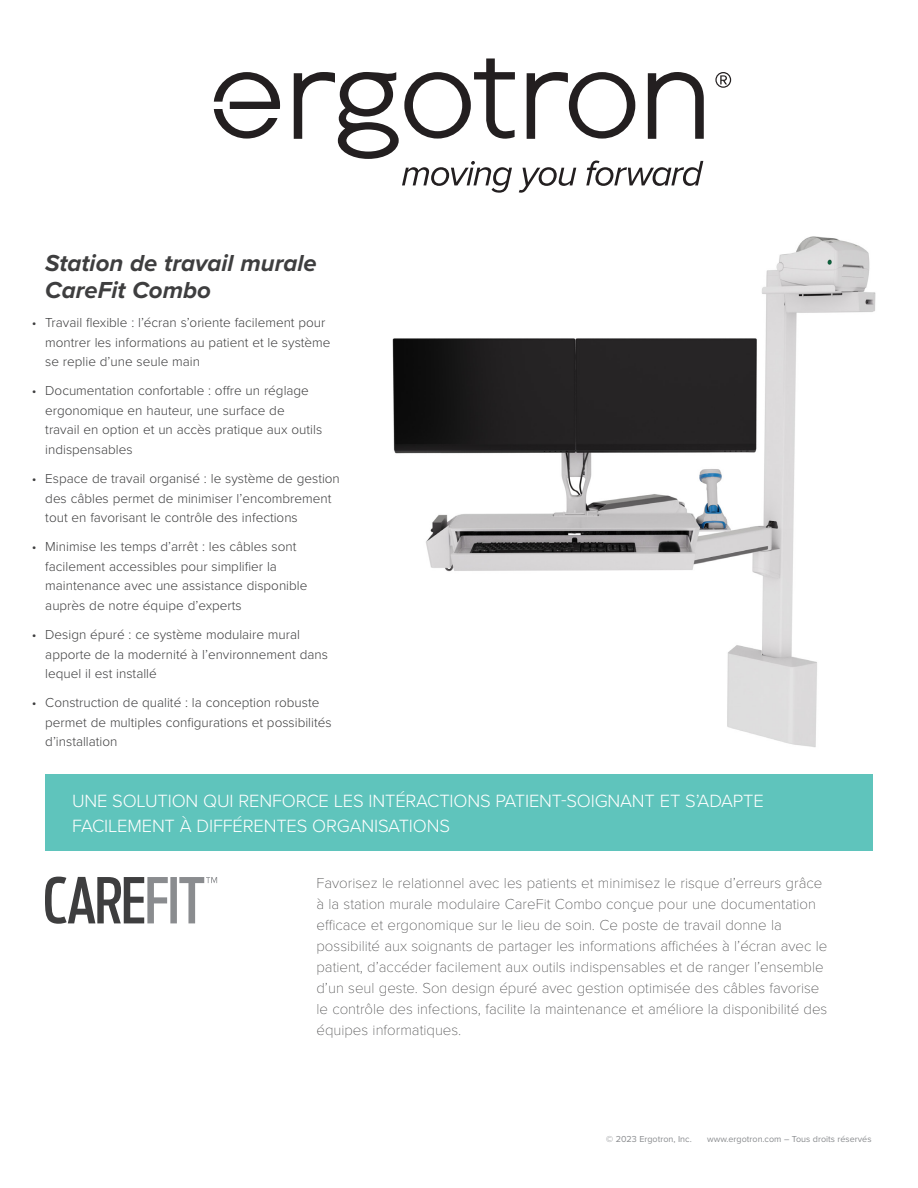
<style>
.page{position:relative;width:918px;height:1188px;background:#fff}
.page>*{position:absolute;margin:0;border:0;box-sizing:border-box;transform-origin:0 0}
.Bullets-sidebar{font:italic 700 24px/27px "Proxima Nova";color:#3e3e3f}
.Blue_italic_subhead{font:300 18.3px/25.5px "Proxima Nova";letter-spacing:-.01em;color:#fff}
.Body-main{font:100 15px/21px "Proxima Nova T";color:#3e3e3f}
.Bullets-sidebar-2{font:300 13.5px/19.5px "Proxima Nova";color:#3e3e3f}
.Body-main-2{font:9px "Proxima Nova";color:#8a8c8f}
</style>
<div class="page">
<div style="left:45px;top:774px;width:828px;height:76px;background:#5fc4bc"></div>
<svg style="left:45px;top:877px;width:172px;height:47px"></svg>
<svg style="left:715px;top:72px;width:16px;height:16px"></svg>
<svg style="left:214px;top:72px;width:66px;height:67px"></svg>
<svg style="left:294px;top:58px;width:410px;height:135px"></svg>
<img style="left:392px;top:236px;width:484px;height:511px">
<p class="Bullets-sidebar" style="left:45px;top:249px;width:273px">Station de travail murale<br>CareFit Combo</p>
<p class="Bullets-sidebar-2" style="left:45px;top:312px;width:287px;text-indent:-14px">• Travail flexible : l’écran s’oriente facilement pour montrer les informations au patient et le système se replie d’une seule main</p>
<p class="Bullets-sidebar-2" style="left:45px;top:380px;width:278px;text-indent:-14px">• Documentation confortable : offre un réglage ergonomique en hauteur, une surface de travail en option et un accès pratique aux outils indispensables</p>
<p class="Bullets-sidebar-2" style="left:45px;top:468px;width:296px;text-indent:-14px">• Espace de travail organisé : le système de gestion des câbles permet de minimiser l’encombrement tout en favorisant le contrôle des infections</p>
<p class="Bullets-sidebar-2" style="left:45px;top:536px;width:264px;text-indent:-14px">• Minimise les temps d’arrêt : les câbles sont facilement accessibles pour simplifier la maintenance avec une assistance disponible auprès de notre équipe d’experts</p>
<p class="Bullets-sidebar-2" style="left:45px;top:624px;width:284px;text-indent:-14px">• Design épuré : ce système modulaire mural apporte de la modernité à l’environnement dans lequel il est installé</p>
<p class="Bullets-sidebar-2" style="left:45px;top:692px;width:288px;text-indent:-14px">• Construction de qualité : la conception robuste permet de multiples configurations et possibilités d’installation</p>
<p class="Blue_italic_subhead" style="left:72px;top:787px;width:693px">UNE SOLUTION QUI RENFORCE LES INTÉRACTIONS PATIENT-SOIGNANT ET S’ADAPTE<br>FACILEMENT À DIFFÉRENTES ORGANISATIONS</p>
<p class="Body-main" style="left:316px;top:872px;width:512px">Favorisez le relationnel avec les patients et minimisez le risque d’erreurs grâce à la station murale modulaire CareFit Combo conçue pour une documentation efficace et ergonomique sur le lieu de soin. Ce poste de travail donne la possibilité aux soignants de partager les informations affichées à l’écran avec le patient, d’accéder facilement aux outils indispensables et de ranger l’ensemble d’un seul geste. Son design épuré avec gestion optimisée des câbles favorise le contrôle des infections, facilite la maintenance et améliore la disponibilité des équipes informatiques.</p>
<p class="Body-main-2" style="left:606px;top:1132px;width:87px">© 2023 Ergotron, Inc.</p>
<p class="Body-main-2" style="left:707px;top:1132px;width:166px">www.ergotron.com – Tous droits réservés</p>
</div>
